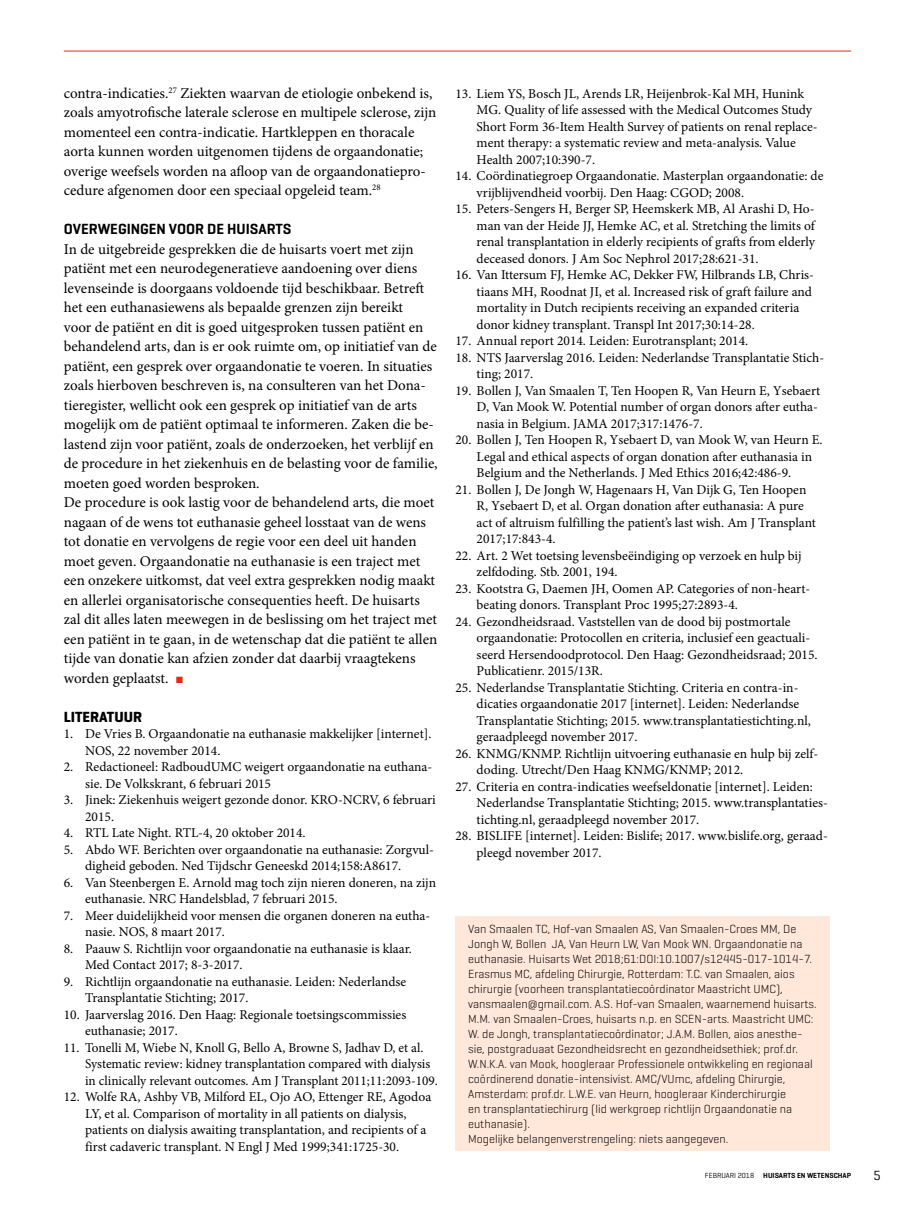
<style>
.page{position:relative;width:915px;height:1212px;background:#fff}
.page>*{position:absolute;margin:0;border:0;box-sizing:border-box;transform-origin:0 0}
.t1{font:15px/19.5px "Minion Pro";color:#000}
.t2{font:600 15px "Geogrotesque";color:#000}
.t3{font:700 15px "Geogrotesque";color:#000}
.t4{font:13.5px/16.5px "Minion Pro";color:#000}
.t5{font:13.5px "Geogrotesque";color:#000}
.t6{font:300 12px/15px "Geogrotesque";color:#000}
.t7{font:600 7.5px "Geogrotesque";color:#000}
.s1{color:#df2d14}
.s2{font-weight:400}
</style>
<div class="page">
<hr style="left:64px;top:51px;width:786px;height:1px;background:#df2d14">
<div style="left:455px;top:916px;width:374px;height:235px;background:#ffe7da"></div>
<p class="t1" style="left:64px;top:83px;width:374px">contra-indicaties.<sup>27</sup> Ziekten waarvan de etiologie onbekend is, zoals amyotrofische laterale sclerose en multipele sclerose, zijn momenteel een contra-indicatie. Hartkleppen en thoracale aorta kunnen worden uitgenomen tijdens de orgaandonatie; overige weefsels worden na afloop van de orgaandonatiepro&shy;cedure afgenomen door een speciaal opgeleid team.<sup>28</sup></p>
<p class="t2" style="left:64px;top:220px;width:229px">OVERWEGINGEN VOOR DE HUISARTS</p>
<p class="t1" style="left:64px;top:239px;width:375px">In de uitgebreide gesprekken die de huisarts voert met zijn patiënt met een neurodegeneratieve aandoening over diens levenseinde is doorgaans voldoende tijd beschikbaar. Betreft het een euthanasiewens als bepaalde grenzen zijn bereikt<br>voor de patiënt en dit is goed uitgesproken tussen patiënt en behandelend arts, dan is er ook ruimte om, op initiatief van de patiënt, een gesprek over orgaandonatie te voeren. In situaties zoals hierboven beschreven is, na consulteren van het Dona&shy;tieregister, wellicht ook een gesprek op initiatief van de arts mogelijk om de patiënt optimaal te informeren. Zaken die be&shy;lastend zijn voor patiënt, zoals de onderzoeken, het verblijf en de procedure in het ziekenhuis en de belasting voor de familie, moeten goed worden besproken.<br>De procedure is ook lastig voor de behandelend arts, die moet nagaan of de wens tot euthanasie geheel losstaat van de wens tot donatie en vervolgens de regie voor een deel uit handen moet geven. Orgaandonatie na euthanasie is een traject met een onzekere uitkomst, dat veel extra gesprekken nodig maakt en allerlei organisatorische consequenties heeft. De huisarts zal dit alles laten meewegen in de beslissing om het traject met een patiënt in te gaan, in de wetenschap dat die patiënt te allen tijde van donatie kan afzien zonder dat daarbij vraagtekens worden geplaatst. <span class="s1">■</span></p>
<p class="t3" style="left:64px;top:707px;width:80px">LITERATUUR</p>
<p class="t4" style="left:85px;top:726px;width:348px;text-indent:-21px">1. De Vries B. Orgaandonatie na euthanasie makkelijker [internet].<br>NOS, 22 november 2014.</p>
<p class="t4" style="left:85px;top:759px;width:348px;text-indent:-21px">2. Redactioneel: RadboudUMC weigert orgaandonatie na euthana&shy;sie. De Volkskrant, 6 februari 2015</p>
<p class="t4" style="left:85px;top:792px;width:352px;text-indent:-21px">3. Jinek: Ziekenhuis weigert gezonde donor. KRO-NCRV, 6 februari<br>2015.</p>
<p class="t4" style="left:64px;top:825px;width:243px">4. RTL Late Night. RTL-4, 20 oktober 2014.</p>
<p class="t4" style="left:85px;top:841px;width:350px;text-indent:-21px">5. Abdo WF. Berichten over orgaandonatie na euthanasie: Zorgvul&shy;digheid geboden. Ned Tijdschr Geneeskd 2014;158:A8617.</p>
<p class="t4" style="left:85px;top:874px;width:352px;text-indent:-21px">6. Van Steenbergen E. Arnold mag toch zijn nieren doneren, na zijn euthanasie. NRC Handelsblad, 7 februari 2015.</p>
<p class="t4" style="left:85px;top:907px;width:346px;text-indent:-21px">7. Meer duidelijkheid voor mensen die organen doneren na eutha&shy;nasie. NOS, 8 maart 2017.</p>
<p class="t4" style="left:85px;top:940px;width:328px;text-indent:-21px">8. Paauw S. Richtlijn voor orgaandonatie na euthanasie is klaar.<br>Med Contact 2017; 8-3-2017.</p>
<p class="t4" style="left:85px;top:973px;width:322px;text-indent:-21px">9. Richtlijn orgaandonatie na euthanasie. Leiden: Nederlandse<br>Transplantatie Stichting; 2017.</p>
<p class="t4" style="left:85px;top:1006px;width:322px;text-indent:-21px">10. Jaarverslag 2016. Den Haag: Regionale toetsingscommissies euthanasie; 2017.</p>
<p class="t4" style="left:85px;top:1039px;width:354px;text-indent:-21px">11. Tonelli M, Wiebe N, Knoll G, Bello A, Browne S, Jadhav D, et al.<br>Systematic review: kidney transplantation compared with dialysis in clinically relevant outcomes. Am J Transplant 2011;11:2093-109.</p>
<p class="t4" style="left:85px;top:1089px;width:347px;text-indent:-21px">12. Wolfe RA, Ashby VB, Milford EL, Ojo AO, Ettenger RE, Agodoa LY, et al. Comparison of mortality in all patients on dialysis, patients on dialysis awaiting transplantation, and recipients of a first cadaveric transplant. N Engl J Med 1999;341:1725-30.</p>
<p class="t4" style="left:476px;top:85px;width:342px;text-indent:-21px">13. Liem YS, Bosch JL, Arends LR, Heijenbrok-Kal MH, Hunink MG. Quality of life assessed with the Medical Outcomes Study Short Form 36-Item Health Survey of patients on renal replace&shy;ment therapy: a systematic review and meta-analysis. Value Health 2007;10:390-7.</p>
<p class="t4" style="left:476px;top:168px;width:348px;text-indent:-21px">14. Coördinatiegroep Orgaandonatie. Masterplan orgaandonatie: de vrijblijvendheid voorbij. Den Haag: CGOD; 2008.</p>
<p class="t4" style="left:476px;top:201px;width:340px;text-align:justify;text-indent:-21px">15. Peters-Sengers H, Berger SP, Heemskerk MB, Al Arashi D, Ho&shy;man van der Heide JJ, Hemke AC, et al. Stretching the limits of renal transplantation in elderly recipients of grafts from elderly deceased donors. J Am Soc Nephrol 2017;28:621-31.</p>
<p class="t4" style="left:476px;top:267px;width:339px;text-indent:-21px">16. Van Ittersum FJ, Hemke AC, Dekker FW, Hilbrands LB, Chris&shy;tiaans MH, Roodnat JI, et al. Increased risk of graft failure and mortality in Dutch recipients receiving an expanded criteria donor kidney transplant. Transpl Int 2017;30:14-28.</p>
<p class="t4" style="left:455px;top:333px;width:294px">17. Annual report 2014. Leiden: Eurotransplant; 2014.</p>
<p class="t4" style="left:476px;top:349px;width:349px;text-indent:-21px">18. NTS Jaarverslag 2016. Leiden: Nederlandse Transplantatie Stich&shy;ting; 2017.</p>
<p class="t4" style="left:476px;top:382px;width:345px;text-indent:-21px">19. Bollen J, Van Smaalen T, Ten Hoopen R, Van Heurn E, Ysebaert<br>D, Van Mook W. Potential number of organ donors after eutha&shy;nasia in Belgium. JAMA 2017;317:1476-7.</p>
<p class="t4" style="left:476px;top:432px;width:347px;text-indent:-21px">20. Bollen J, Ten Hoopen R, Ysebaert D, van Mook W, van Heurn E.<br>Legal and ethical aspects of organ donation after euthanasia in<br>Belgium and the Netherlands. J Med Ethics 2016;42:486-9.</p>
<p class="t4" style="left:476px;top:481px;width:341px;text-indent:-21px">21. Bollen J, De Jongh W, Hagenaars H, Van Dijk G, Ten Hoopen R, Ysebaert D, et al. Organ donation after euthanasia: A pure act of altruism fulfilling the patient’s last wish. Am J Transplant 2017;17:843-4.</p>
<p class="t4" style="left:476px;top:547px;width:326px;text-indent:-21px">22. Art. 2 Wet toetsing levensbeëindiging op verzoek en hulp bij zelfdoding. Stb. 2001, 194.</p>
<p class="t4" style="left:476px;top:580px;width:335px;text-indent:-21px">23. Kootstra G, Daemen JH, Oomen AP. Categories of non-heart&shy;beating donors. Transplant Proc 1995;27:2893-4.</p>
<p class="t4" style="left:476px;top:613px;width:342px;text-indent:-21px">24. Gezondheidsraad. Vaststellen van de dood bij postmortale orgaandonatie: Protocollen en criteria, inclusief een geactuali&shy;seerd Hersendoodprotocol. Den Haag: Gezondheidsraad; 2015.<br>Publicatienr. 2015/13R.</p>
<p class="t4" style="left:476px;top:679px;width:335px;text-indent:-21px">25. Nederlandse Transplantatie Stichting. Criteria en contra-in&shy;dicaties orgaandonatie 2017 [internet]. Leiden: Nederlandse Transplantatie Stichting; 2015. www.transplantatiestichting.nl, geraadpleegd november 2017.</p>
<p class="t4" style="left:476px;top:745px;width:343px;text-indent:-21px">26. KNMG/KNMP. Richtlijn uitvoering euthanasie en hulp bij zelf&shy;doding. Utrecht/Den Haag KNMG/KNMP; 2012.</p>
<p class="t4" style="left:476px;top:778px;width:352px;text-indent:-21px">27. Criteria en contra-indicaties weefseldonatie [internet]. Leiden:<br>Nederlandse Transplantatie Stichting; 2015. www.transplantaties&shy;tichting.nl, geraadpleegd november 2017.</p>
<p class="t4" style="left:476px;top:828px;width:352px;text-indent:-21px">28. BISLIFE [internet]. Leiden: Bislife; 2017. www.bislife.org, geraad&shy;pleegd november 2017.</p>
<p class="t6" style="left:468px;top:921px;width:350px">Van Smaalen TC, Hof-van Smaalen AS, Van Smaalen-Croes MM, De Jongh W, Bollen JA, Van Heurn LW, Van Mook WN. Orgaandonatie na euthanasie. Huisarts Wet 2018;61:DOI:10.1007/s12445-017-1014-7.<br>Erasmus MC, afdeling Chirurgie, Rotterdam: T.C. van Smaalen, aios chirurgie (voorheen transplantatiecoördinator Maastricht UMC), vansmaalen@gmail.com. A.S. Hof-van Smaalen, waarnemend huisarts.<br>M.M. van Smaalen-Croes, huisarts n.p. en SCEN-arts. Maastricht UMC:<br>W. de Jongh, transplantatiecoördinator; J.A.M. Bollen, aios anesthe&shy;sie, postgraduaat Gezondheidsrecht en gezondheidsethiek; prof.dr.<br>W.N.K.A. van Mook, hoogleraar Professionele ontwikkeling en regionaal coördinerend donatie-intensivist. AMC/VUmc, afdeling Chirurgie, Amsterdam: prof.dr. L.W.E. van Heurn, hoogleraar Kinderchirurgie<br>en transplantatiechirurg (lid werkgroep richtlijn Orgaandonatie na euthanasie).<br>Mogelijke belangenverstrengeling: niets aangegeven.</p>
<p class="t7" style="left:704px;top:1171px;width:148px"><span class="s2">FEBRUARI 2018</span> HUISARTS EN WETENSCHAP</p>
<p class="t5" style="left:873px;top:1166px;width:9px">5</p>
</div>
